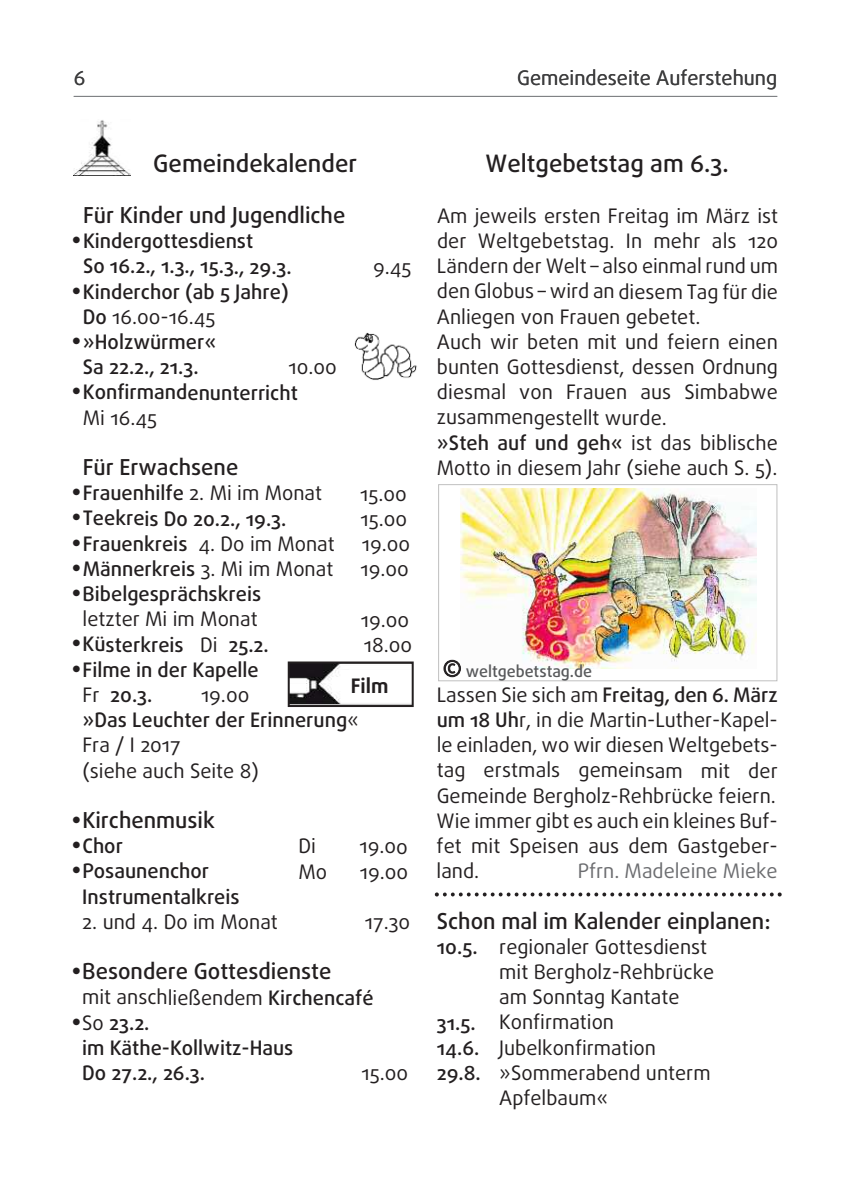
<style>
.page{position:relative;width:851px;height:1191px;background:#fff}
.page>*{position:absolute;margin:0;border:0;box-sizing:border-box;transform-origin:0 0}
.t1{font:500 28px/25.2px "Daxline";color:#231f20;text-align:justify}
.t2{font:500 24px "Daxline";color:#231f20}
.t3{font:500 22px "Daxline";color:#231f20}
.t4{font:20px/25.2px "Daxline";color:#231f20}
.t5{font:500 20px/25.2px "Daxline";color:#231f20}
.t6{font:20px "Daxline";color:#3e3e3f}
.t7{font:20px "Daxline";color:#6c6d70}
.t8{font:700 20px "Daxline";color:#231f20}
.t9{font:500 16px "Daxline";color:#57585a}
.s1{font-weight:500}
.s2{font-weight:400}
.s3{font-weight:400;font-size:22px;color:#231f20}
</style>
<div class="page">
<hr style="left:74px;top:96px;width:703px;height:1px;background:#808285">
<img style="left:74px;top:120px;width:56px;height:56px">
<img style="left:291px;top:664px;width:119px;height:40px">
<div style="left:288px;top:661px;width:125px;height:46px;border:2px solid #231f20"></div>
<img style="left:354px;top:332px;width:63px;height:48px">
<svg style="left:435px;top:892px;width:346px;height:4px"></svg>
<img style="left:460px;top:488px;width:296px;height:181px">
<div style="left:438px;top:484px;width:339px;height:197px;border:1px solid #c0c0c0"></div>
<p class="t6" style="left:74px;top:70px;width:13px">6</p>
<p class="t6" style="left:517px;top:70px;width:261px">Gemeindeseite Auferstehung</p>
<p class="t2" style="left:153px;top:154px;width:205px">Gemeindekalender</p>
<p class="t2" style="left:485px;top:154px;width:244px">Weltgebetstag am 6.3.</p>
<p class="t3" style="left:83px;top:206px;width:264px">Für Kinder und Jugendliche</p>
<p class="t5" style="left:83px;top:230px;width:210px">Kindergottesdienst<br>So 16.2., 1.3., 15.3., 29.3.</p>
<p class="t4" style="left:437px;top:204px;width:343px">Am jeweils ersten Freitag im März ist der Weltgebetstag. In mehr als 120<br>Ländern der Welt – also einmal rund um den Globus – wird an diesem Tag für die Anliegen von Frauen gebetet.<br>Auch wir beten mit und feiern einen bunten Gottesdienst, dessen Ordnung diesmal von Frauen aus Simbabwe zusammengestellt wurde.<br><span class="s1">»Steh auf und geh«</span> ist das biblische Motto in diesem Jahr (siehe auch S. 5).</p>
<h1 class="t1" style="left:71px;top:216px;width:12px;line-height:50.4px">• • • •</h1>
<p class="t4" style="left:373px;top:255px;width:40px">9.45</p>
<p class="t5" style="left:83px;top:280px;width:207px">Kinderchor (ab 5 Jahre)<br>Do <span class="s2">16.00-16.45 </span>»Holzwürmer«<br>Sa 22.2., 21.3.</p>
<p class="t4" style="left:288px;top:356px;width:50px">10.00</p>
<p class="t5" style="left:83px;top:381px;width:216px">Konfirmandenunterricht</p>
<p class="t4" style="left:83px;top:406px;width:76px">Mi 16.45</p>
<p class="t3" style="left:83px;top:458px;width:157px">Für Erwachsene</p>
<p class="t5" style="left:83px;top:482px;width:241px">Frauenhilfe <span class="s2">2. Mi im Monat</span></p>
<p class="t4" style="left:360px;top:482px;width:48px">15.00</p>
<p class="t5" style="left:83px;top:507px;width:205px">Teekreis Do 20.2., 19.3.</p>
<p class="t4" style="left:360px;top:507px;width:48px">15.00</p>
<p class="t5" style="left:83px;top:532px;width:253px">Frauenkreis <span class="s2">4. Do im Monat</span></p>
<p class="t4" style="left:362px;top:532px;width:50px">19.00</p>
<p class="t5" style="left:83px;top:557px;width:252px">Männerkreis <span class="s2">3. Mi im Monat</span></p>
<p class="t4" style="left:360px;top:558px;width:50px">19.00</p>
<p class="t5" style="left:83px;top:583px;width:180px">Bibelgesprächskreis</p>
<p class="t4" style="left:83px;top:608px;width:176px">letzter Mi im Monat</p>
<p class="t4" style="left:360px;top:608px;width:50px">19.00</p>
<p class="t5" style="left:83px;top:633px;width:188px">Küsterkreis <span class="s2">Di</span> 25.2.</p>
<p class="t4" style="left:364px;top:633px;width:50px">18.00</p>
<p class="t5" style="left:82px;top:658px;width:178px">Filme in der Kapelle<br><span class="s2">Fr</span> 20.3.</p>
<h1 class="t1" style="left:71px;top:480px;width:12px">• • • • •</h1>
<h1 class="t1" style="left:71px;top:632px;width:12px">• •</h1>
<p class="t9" style="left:442px;top:664px;width:151px"><span class="s3">©</span> weltgebetstag.de</p>
<p class="t8" style="left:351px;top:677px;width:39px">Film</p>
<p class="t4" style="left:436px;top:683px;width:343px;text-align:justify">Lassen Sie sich am <span class="s1">Freitag, den 6. März um 18 Uh</span>r, in die Martin-Luther-Kapel&shy;le einladen, wo wir diesen Weltgebets&shy;tag erstmals gemeinsam mit der Gemeinde Bergholz-Rehbrücke feiern.<br>Wie immer gibt es auch ein kleines Buf&shy;fet mit Speisen aus dem Gastgeber&shy;land.</p>
<p class="t4" style="left:82px;top:683px;width:278px;text-indent:118px">19.00<br><span class="s1">»Das Leuchter der Erinnerung</span>«<br>Fra / I 2017<br>(siehe auch Seite 8)</p>
<p class="t3" style="left:82px;top:810px;width:134px">Kirchenmusik</p>
<p class="t5" style="left:82px;top:835px;width:42px">Chor</p>
<p class="t4" style="left:298px;top:835px;width:19px">Di</p>
<p class="t4" style="left:359px;top:835px;width:50px">19.00</p>
<p class="t5" style="left:82px;top:860px;width:128px">Posaunenchor</p>
<p class="t4" style="left:298px;top:860px;width:30px">Mo</p>
<p class="t4" style="left:359px;top:860px;width:50px">19.00</p>
<p class="t5" style="left:82px;top:885px;width:159px">Instrumentalkreis</p>
<p class="t4" style="left:82px;top:910px;width:197px">2. und 4. Do im Monat</p>
<p class="t4" style="left:364px;top:910px;width:47px">17.30</p>
<p class="t3" style="left:82px;top:962px;width:251px">Besondere Gottesdienste</p>
<p class="t5" style="left:82px;top:986px;width:293px"><span class="s2">mit anschließendem</span> Kirchencafé<br><span class="s2">So</span> 23.2.<br>im Käthe-Kollwitz-Haus<br>Do 27.2., 26.3.</p>
<h1 class="t1" style="left:71px;top:808px;width:12px">• • •</h1>
<p class="t7" style="left:577px;top:862px;width:201px">Pfrn. Madeleine Mieke</p>
<p class="t3" style="left:437px;top:912px;width:335px">Schon mal im Kalender einplanen:</p>
<p class="t5" style="left:437px;top:936px;width:42px">10.5.</p>
<p class="t4" style="left:499px;top:935px;width:216px">regionaler Gottesdienst mit Bergholz-Rehbrücke am Sonntag Kantate<br>Konfirmation<br>Jubelkonfirmation »Sommerabend unterm<br>Apfelbaum«</p>
<h1 class="t1" style="left:71px;top:947px;width:12px;line-height:50.4px">• •</h1>
<p class="t5" style="left:437px;top:1011px;width:45px">31.5.<br>14.6.<br>29.8.</p>
<p class="t4" style="left:361px;top:1062px;width:48px">15.00</p>
</div>
